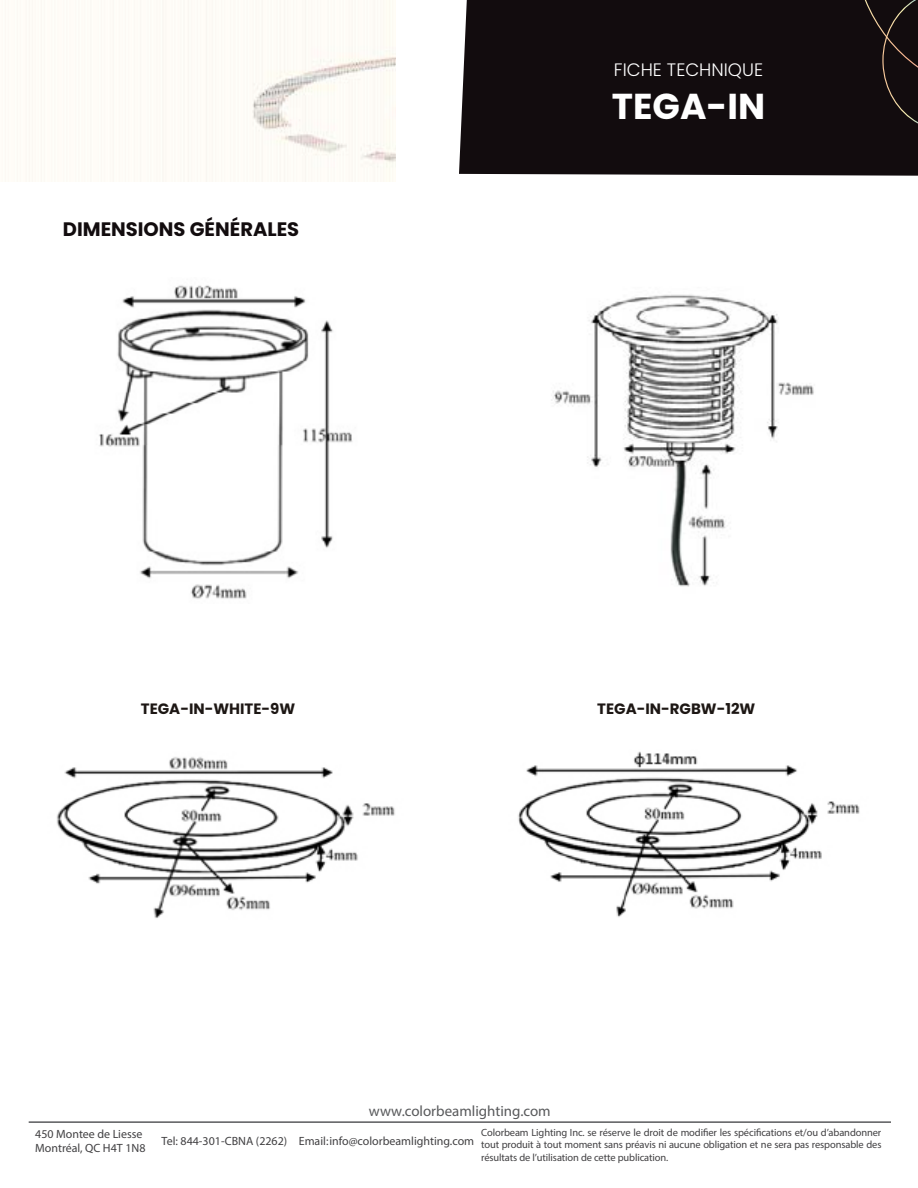
<style>
.page{position:relative;width:918px;height:1188px;background:#fff}
.page>*{position:absolute;margin:0;border:0;box-sizing:border-box;transform-origin:0 0}
.t1{font:700 36px "Poppins";color:#fff}
.t2{font:700 19.5px "Poppins";color:#120c0e}
.t3{font:300 18px "Poppins";color:#fff}
.t4{font:700 15px "Poppins";color:#1d1714}
.t5{font:15px "Myriad Pro";color:#58595b}
.t6{font:12px/14.4px "Myriad Pro";color:#414042}
.t7{font:10.5px/12.6px "Myriad Pro";letter-spacing:-.01em;color:#414042;text-align:justify}
</style>
<div class="page">
<div style="left:459px;top:0;width:459px;height:176px;background:#120c0e"></div>
<div style="left:5px;top:0;width:390px;height:181px;background:#fefcf6"></div>
<svg style="left:865px;top:0;width:53px;height:124px;background:#1b1414"></svg>
<hr style="left:29px;top:1121px;width:862px;height:2px;background:#58595b">
<img style="left:99px;top:285px;width:254px;height:314px">
<img style="left:551px;top:294px;width:263px;height:293px">
<img style="left:56px;top:757px;width:339px;height:162px">
<img style="left:518px;top:751px;width:342px;height:166px">
<h2 class="t2" style="left:63px;top:218px;width:238px">DIMENSIONS GÉNÉRALES</h2>
<h3 class="t3" style="left:614px;top:59px;width:151px">FICHE TECHNIQUE</h3>
<h1 class="t1" style="left:612px;top:85px;width:155px">TEGA-IN</h1>
<h3 class="t4" style="left:141px;top:700px;width:156px">TEGA-IN-WHITE-9W</h3>
<h3 class="t4" style="left:597px;top:700px;width:160px">TEGA-IN-RGBW-12W</h3>
<h3 class="t5" style="left:369px;top:1102px;width:183px">www.colorbeamlighting.com</h3>
<p class="t6" style="left:35px;top:1127px;width:112px">450 Montee de Liesse<br>Montréal, QC H4T 1N8</p>
<p class="t6" style="left:299px;top:1133px;width:177px">Email: info@colorbeamlighting.com</p>
<p class="t7" style="left:481px;top:1126px;width:402px">Colorbeam Lighting Inc. se réserve le droit de modifier les spécifications et/ou d’abandonner tout produit à tout moment sans préavis ni aucune obligation et ne sera pas responsable des résultats de l’utilisation de cette publication.</p>
<p class="t6" style="left:162px;top:1133px;width:127px">Tel: 844-301-CBNA (2262)</p>
</div>
